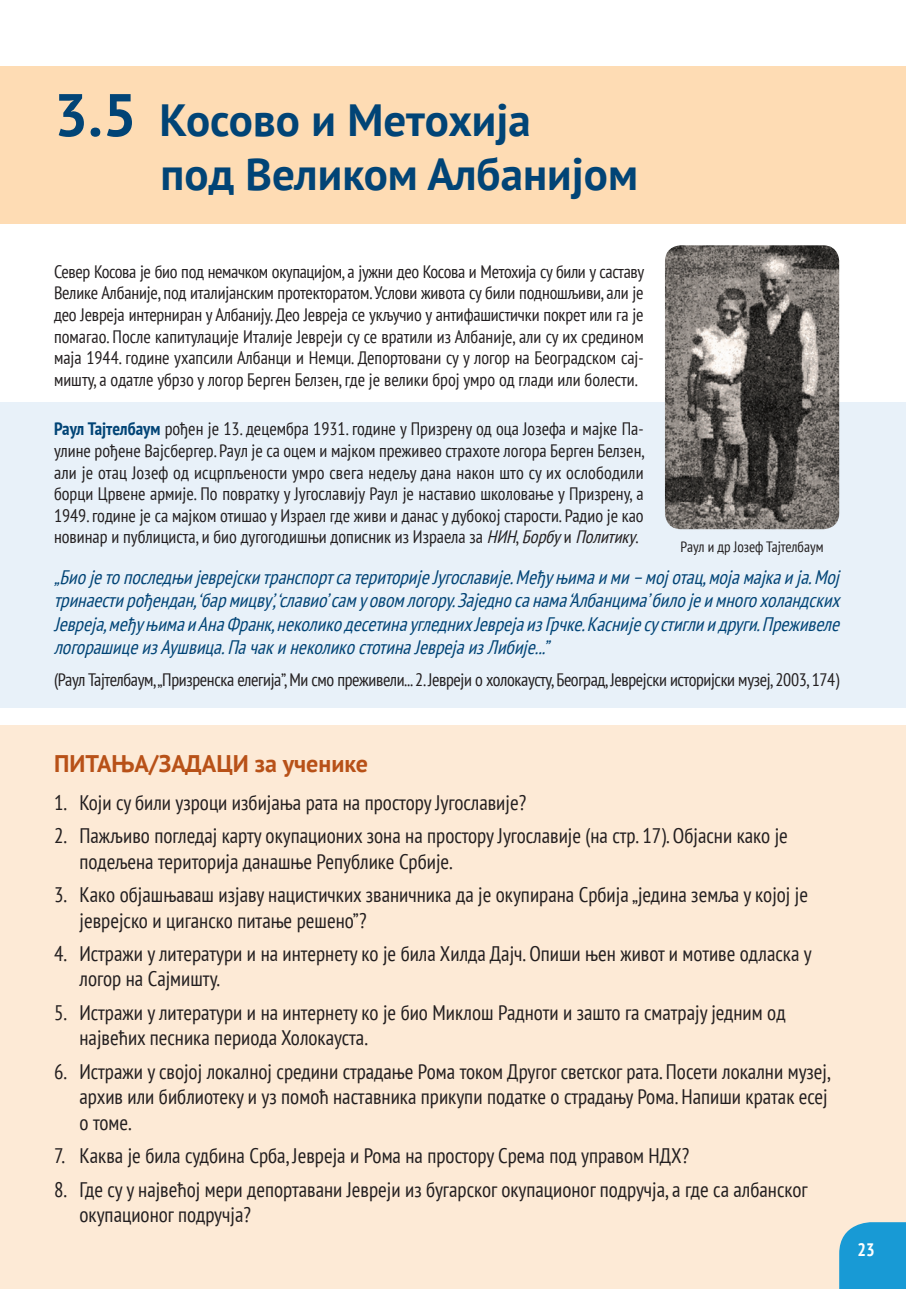
<style>
.page{position:relative;width:906px;height:1289px;background:#fff}
.page>*{position:absolute;margin:0;border:0;box-sizing:border-box;transform-origin:0 0}
.t1{font:700 45px/54px "PT Sans";color:#014476}
.t2{font:700 24px "PT Sans";color:#b85118}
.t3{font:condensed 21px/25.2px "PT Sans";color:#231f20}
.t4{font:italic condensed 19.5px/23.4px "PT Sans";color:#014476}
.t5{font:condensed 18px/21.6px "PT Sans";letter-spacing:-.02em;color:#231f20;text-align:justify}
.t6{font:700 condensed 18px "PT Sans";color:#fff}
.t7{font:condensed 15px "PT Sans";color:#231f20}
.s1{font-size:60px}
.s2{font-weight:700;color:#014476}
.s3{font-style:italic}
</style>
<div class="page">
<div style="left:0;top:726px;width:906px;height:562px;background:#fdead6"></div>
<div style="left:0;top:402px;width:906px;height:305px;background:#e8f1f9"></div>
<div style="left:0;top:67px;width:906px;height:157px;background:#fedcb4"></div>
<img style="left:665px;top:245px;width:174px;height:284px">
<div style="left:839px;top:1222px;width:67px;height:66px;background:#189ad5"></div>
<h1 class="t1" style="left:161px;top:92px;width:479px;text-indent:-107px"><span class="s1">3.5</span> Косово и Метохија<br>под Великом Албанијом</h1>
<p class="t5" style="left:54px;top:260px;width:591px">Север Косова је био под немачком окупацијом, а јужни део Косова и Метохија су били у саставу Велике Албаније, под италијанским протекторатом. Услови живота су били подношљиви, али је део Јевреја интерниран у Албанију. Део Јевреја се укључио у антифашистички покрет или га је помагао. После капитулације Италије Јевреји су се вратили из Албаније, али су их средином маја 1944. године ухапсили Албанци и Немци. Депортовани су у логор на Београдском сај&shy;мишту, а одатле убр зо у логор Берген Белзен, где је велики број умро од глади или болести.</p>
<p class="t5" style="left:54px;top:418px;width:592px"><span class="s2">Раул-Тајтелбаум</span> рођен је 13. децембра 1931. године у Призрену од оца Јозефа и мајке Па&shy;улине рођене Вајсбергер. Раул је са оцем и мајком преживео страхоте ло гора Берген Белзен, али је отац Јозеф од исцрпљености умро свега недељу дана након што су их ослободили бор ци Црвене армије. По повратку у Југославију Раул је наставио школовање у Призрену, а 1949. године је са мајком отишао у Израел где живи и данас у дубокој старости. Радио је као новинар и публициста, и био дуго годишњи дописник из Израела за <span class="s3">НИН</span>, <span class="s3">Борбу</span>и <span class="s3">Политику</span>.</p>
<p class="t4" style="left:54px;top:565px;width:792px">„БиојетопоследњијеврејскитранспортсатериторијеЈугославије.Међуњимаими–мој отац,мојамајкаија.Мој тринаестирођендан,‘бармицву’,‘славио’самуовомлогору.Заједносанама‘Албанцима’билојеимногохоландских Јевреја,међуњимаиАнаФранк,неколикодесетинаугледнихЈеврејаизГрчке.Каснијесустиглиидруги.Преживеле логорашицеизАушвица.ПачакинеколикостотинаЈеврејаизЛибије...”</p>
<p class="t5" style="left:54px;top:668px;width:786px">(Раул Тајтелбаум,„Призренска елегија”, Ми смо преживели... 2. Јевреји о холокаусту, Београд, Јеврејски историјски музеј, 2003, 174)</p>
<p class="t7" style="left:680px;top:537px;width:144px">Раул и др Јозеф Тајтелбаум</p>
<h2 class="t2" style="left:54px;top:747px;width:315px">ПИТАЊА/ЗАДАЦИ за ученике</h2>
<p class="t3" style="left:54px;top:789px;width:474px">1. Који су били узроци избијања рата на простору Југославије?</p>
<p class="t3" style="left:80px;top:823px;width:710px;text-indent:-26px">2. Пажљиво погледај карту окупационих зона на простору Југославије (на стр. 17). Објасни како је подељена територија данашње Републике Србије.</p>
<p class="t3" style="left:80px;top:881px;width:730px;text-indent:-26px">3. Како објашњаваш изјаву нацистичких званичника да је окупирана Србија „једина земља у којој је јеврејско и циганско питање решено”?</p>
<p class="t3" style="left:80px;top:940px;width:733px;text-indent:-26px">4. Истражи у литератури и на интернету ко је била Хилда Дајч. Опиши њен живот и мотиве одласка у логор на Сајмишту.</p>
<p class="t3" style="left:80px;top:999px;width:707px;text-indent:-26px">5. Истражи у литератури и на интернету ко је био Миклош Радноти и зашто га сматрају једним од највећих песника периода Холокауста.</p>
<p class="t3" style="left:80px;top:1058px;width:753px;text-indent:-26px">6. Истражи у својој локалној средини страдање Рома током Другог светског рата. Посети локални музеј, архив или библиотеку и уз помоћ наставника прикупи податке о страдању Рома. Напиши кратак есеј о томе.</p>
<p class="t3" style="left:54px;top:1142px;width:636px">7. Каква је била судбина Срба, Јевреја и Рома на простору Срема под управом НДХ?</p>
<p class="t3" style="left:80px;top:1176px;width:730px;text-indent:-26px">8. Где су у највећој мери депортавани Јевреји из бугарског окупационог подручја, а где са албанског окупационог подручја?</p>
<p class="t6" style="left:857px;top:1237px;width:19px">23</p>
</div>
